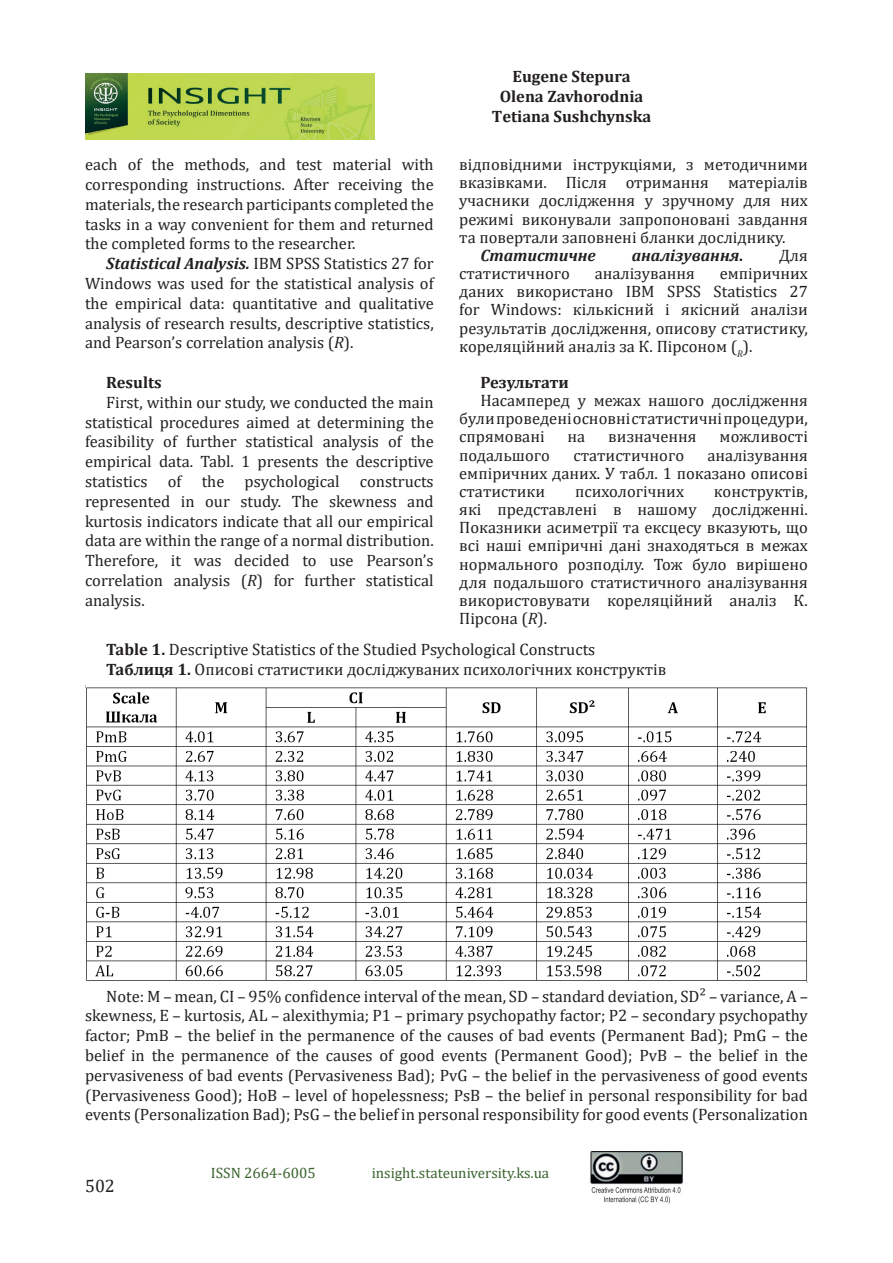
<style>
.page{position:relative;width:893px;height:1263px;background:#fff}
.page>*{position:absolute;margin:0;border:0;box-sizing:border-box;transform-origin:0 0}
.t1{font:18px "Cambria";color:#231f20}
.t2{font:16.5px/19.8px "Cambria";color:#231f20;text-align:justify}
.t3{font:700 16.5px/19.8px "Cambria";color:#231f20;text-align:center}
.t4{font:italic 700 16.5px "Cambria";color:#231f20}
.t5{font:15px "Cambria";color:#3b642f}
.s1{font-weight:700;font-style:italic}
.s2{font-style:italic}
.s3{font-style:normal}
.s4{font-weight:700}
</style>
<div class="page">
<img style="left:85px;top:74px;width:289px;height:65px">
<img style="left:590px;top:1151px;width:92px;height:52px">
<img style="left:85px;top:685px;width:723px;height:297px">
<p class="t3" style="left:492px;top:66px;width:161px">Eugene Stepura<br>Olena Zavhorodnia<br>Tеtiana Sushchynska</p>
<p class="t2" style="left:85px;top:155px;width:350px">each of the methods, and test material with corresponding instructions. After receiving the materials, the research participants completed the tasks in a way convenient for them and returned the completed forms to the researcher.</p>
<p class="t2" style="left:85px;top:254px;width:350px;text-indent:21px"><span class="s1">Statistical Analysis.</span> IBM SPSS Statistics 27 for Windows was used for the statistical analysis of the empirical data: quantitative and qualitative analysis of research results, descriptive statistics, and Pearson’s correlation analysis (<span class="s2">R</span>).</p>
<p class="t3" style="left:106px;top:372px;width:57px">Results</p>
<p class="t2" style="left:85px;top:392px;width:350px;text-indent:21px">First, within our study, we conducted the main statistical procedures aimed at determining the feasibility of further statistical analysis of the empirical data. Tabl. 1 presents the descriptive statistics of the psychological constructs represented in our study. The skewness and kurtosis indicators indicate that all our empirical data are within the range of a normal distribution.<br>Therefore, it was decided to use Pearson’s correlation analysis (<span class="s2">R</span>) for further statistical analysis.</p>
<p class="t2" style="left:459px;top:155px;width:350px;line-height:18.1px">відповідними інструкціями, з методичними вказівками. Після отримання матеріалів учасники дослідження у зручному для них режимі виконували запропоновані завдання та повертали заповнені бланки досліднику.</p>
<p class="t4" style="left:480px;top:244px;width:117px">Статистичне</p>
<p class="t4" style="left:632px;top:244px;width:113px">аналізування<span class="s3">.</span></p>
<p class="t2" style="left:779px;top:245px;width:30px">Для</p>
<p class="t2" style="left:459px;top:263px;width:112px">статистичного</p>
<p class="t2" style="left:595px;top:263px;width:102px">аналізування</p>
<p class="t2" style="left:459px;top:264px;width:350px;line-height:18.1px;text-indent:260px">емпіричних даних використано IBM SPSS Statistics 27 for Windows: кількісний і якісний аналізи результатів дослідження, описову статистику, кореляційний аналіз за К. Пірсоном (<sub>R</sub>).</p>
<p class="t3" style="left:480px;top:372px;width:90px">Результати</p>
<p class="t2" style="left:459px;top:391px;width:350px;line-height:18.1px;text-indent:21px">Насамперед у межах нашого дослідження були проведені основні статистичні процедури, спрямовані</p>
<p class="t2" style="left:568px;top:427px;width:19px">на</p>
<p class="t2" style="left:608px;top:427px;width:90px">визначення</p>
<p class="t2" style="left:720px;top:427px;width:90px">можливості</p>
<p class="t2" style="left:459px;top:446px;width:350px;line-height:18.1px;text-indent:248px">аналізування емпіричних даних. У табл. 1 показано описові статистики</p>
<p class="t2" style="left:459px;top:445px;width:92px">подальшого</p>
<p class="t2" style="left:573px;top:445px;width:112px">статистичного</p>
<p class="t2" style="left:459px;top:482px;width:350px;line-height:18.1px;text-indent:255px">конструктів, які представлені в нашому дослідженні.<br>Показники асиметрії та ексцесу вказують, що всі наші емпіричні дані знаходяться в межах нормального розподілу. Тож було вирішено для подальшого статистичного аналізування використовувати кореляційний аналіз К.<br>Пірсона (<span class="s2">R</span>).</p>
<p class="t2" style="left:106px;top:639px;width:562px"><span class="s4">Table 1.</span> Descriptive Statistics of the Studied Psychological Constructs<br><span class="s4">Таблиця 1.</span> Описові статистики досліджуваних психологічних конструктів</p>
<p class="t2" style="left:575px;top:481px;width:110px">психологічних</p>
<p class="t2" style="left:85px;top:986px;width:724px;text-indent:21px">Note: M – mean, CI – 95% confidence interval of the mean, SD – standard deviation, SD² – variance, A – skewness, E – kurtosis, AL – alexithymia; P1 – primary psychopathy factor; Р2 – secondary psychopathy factor; PmB – the belief in the permanence of the causes of bad events (Permanent Bad); PmG – the belief in the permanence of the causes of good events (Permanent Good); PvB – the belief in the pervasiveness of bad events (Pervasiveness Bad); PvG – the belief in the pervasiveness of good events (Pervasiveness Good); HoB – level of hopelessness; PsB – the belief in personal responsibility for bad events (Personalization Bad); PsG – the belief in personal responsibility for good events (Personalization</p>
<p class="t1" style="left:85px;top:1175px;width:31px">502</p>
<p class="t5" style="left:211px;top:1164px;width:106px">ISSN 2664-6005</p>
<p class="t5" style="left:372px;top:1164px;width:179px">insight.stateuniversity.ks.ua</p>
</div>
